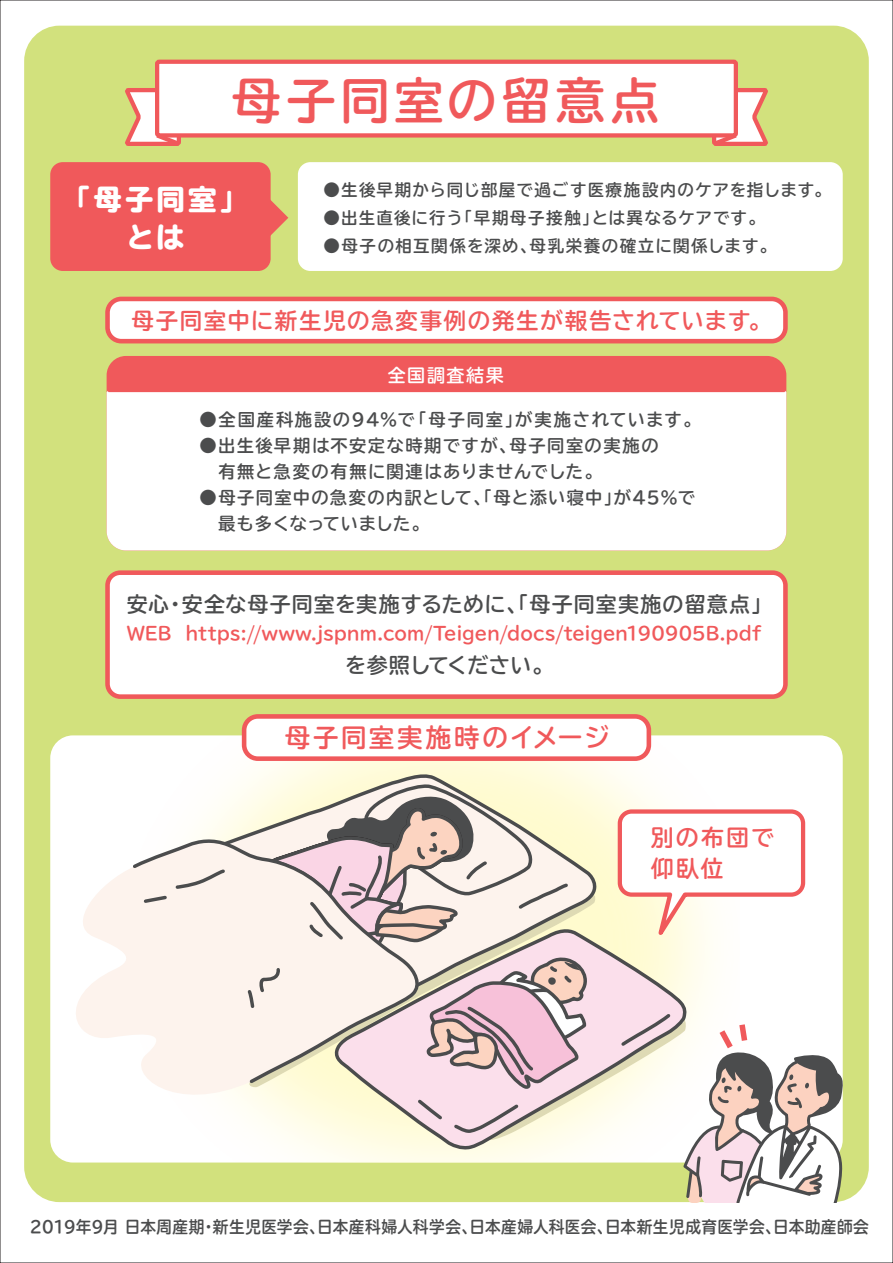
<style>
.page{position:relative;width:893px;height:1263px;background:#fff}
.page>*{position:absolute;margin:0;border:0;box-sizing:border-box;transform-origin:0 0}
.t1{font:700 49.5px "Tsutawaru R Go Std";letter-spacing:.09em;color:#f0595b}
.t2{font:800 28.5px/38px "Tsutawaru R Go Std";letter-spacing:.105em;color:#fff;text-align:center}
.t3{font:700 25.5px "Tsutawaru R Go Std";letter-spacing:.095em;color:#f0595b}
.t4{font:700 22.95px/31px "Tsutawaru R Go Std";letter-spacing:.095em;color:#f0595b}
.t5{font:700 22.5px "Tsutawaru R Go Std";letter-spacing:.065em;color:#f0595b}
.t6{font:700 21px "Tsutawaru R Go Std";letter-spacing:.045em;color:#4b4c4d}
.t7{font:700 21px "Tsutawaru R Go Std";color:#4b4c4d}
.t8{font:700 18px "Tsutawaru R Go Std";letter-spacing:-.01em;color:#f0595b}
.t9{font:700 18px "Tsutawaru R Go Std";letter-spacing:.085em;color:#fff}
.t10{font:700 17.25px/26px "Tsutawaru R Go Std";letter-spacing:.08em;color:#4b4c4d}
.t11{font:700 17.25px/26px "Tsutawaru R Go Std";letter-spacing:.055em;color:#4b4c4d}
.t12{font:700 17.25px "Tsutawaru R Go Std";letter-spacing:.1em;color:#4b4c4d}
.t13{font:700 16.5px "Tsutawaru R Go Std";letter-spacing:.02em;color:#4b4c4d;scale:.95 1}
.t14{font:700 16.5px "Tsutawaru R Go Std";letter-spacing:.065em;color:#4b4c4d}
.t15{font:700 16.5px "Tsutawaru R Go Std";letter-spacing:.09em;color:#4b4c4d}
</style>
<div class="page">
<div style="left:24px;top:26px;width:845px;height:1176px;background:#d2e17d;border-radius:35px"></div>
<div style="left:298px;top:162px;width:545px;height:109px;background:#fff;border-radius:12px"></div>
<div style="left:50px;top:162px;width:221px;height:109px;background:#f0595b;border-radius:12px"></div>
<div style="left:50px;top:735px;width:793px;height:427px;background:#fff;border-radius:23px"></div>
<svg style="left:187px;top:772px;width:416px;height:64px"></svg>
<svg style="left:76px;top:869px;width:169px;height:247px"></svg>
<svg style="left:130px;top:836px;width:115px;height:250px;background:#f9f0eb"></svg>
<svg style="left:142px;top:867px;width:85px;height:38px;background:#eee5e0"></svg>
<div style="left:108px;top:573px;width:677px;height:124px;background:#fff;border-radius:13px"></div>
<div style="left:105px;top:570px;width:683px;height:129px;border:5px solid #f0595b;border-radius:13px"></div>
<svg style="left:712px;top:88px;width:56px;height:58px;background:#f2c3b4"></svg>
<div style="left:157px;top:62px;width:579px;height:73px;background:#fff;border-radius:2px"></div>
<div style="left:155px;top:60px;width:583px;height:78px;border:4px solid #f0595b;border-radius:2px"></div>
<svg style="left:125px;top:86px;width:59px;height:60px"></svg>
<svg style="left:270px;top:197px;width:18px;height:42px"></svg>
<div style="left:244px;top:716px;width:405px;height:43px;background:#fff;border-radius:14px"></div>
<div style="left:242px;top:714px;width:409px;height:47px;border:5px solid #f0595b;border-radius:14px"></div>
<div style="left:108px;top:299px;width:677px;height:42px;background:#fff;border-radius:14px"></div>
<div style="left:105px;top:297px;width:683px;height:46px;border:5px solid #f0595b;border-radius:14px"></div>
<div style="left:108px;top:357px;width:677px;height:193px;background:#f0595b;border-radius:18px"></div>
<div style="left:106px;top:390px;width:681px;height:161px;background:#fff"></div>
<svg style="left:245px;top:782px;width:599px;height:420px"></svg>
<h1 class="t1" style="left:232px;top:60px;width:430px">母子同室の留意点</h1>
<h2 class="t2" style="left:62px;top:182px;width:187px">「母子同室」とは</h2>
<p class="t14" style="left:324px;top:176px;width:509px">●生後早期から同じ部屋で過ごす医療施設内のケアを指します。</p>
<p class="t14" style="left:324px;top:204px;width:443px">●出生直後に行う「早期母子接触」とは異なるケアです。</p>
<p class="t15" style="left:324px;top:232px;width:454px">●母子の相互関係を深め、母乳栄養の確立に関係します。</p>
<h3 class="t5" style="left:132px;top:302px;width:641px">母子同室中に新生児の急変事例の発生が報告されています。</h3>
<p class="t9" style="left:388px;top:361px;width:117px">全国調査結果</p>
<p class="t12" style="left:200px;top:406px;width:503px">●全国産科施設の94%で「母子同室」が実施されています。</p>
<p class="t10" style="left:200px;top:433px;width:461px">●出生後早期は不安定な時期ですが、母子同室の実施の　有無と急変の有無に関連はありませんでした。</p>
<p class="t11" style="left:200px;top:485px;width:516px">●母子同室中の急変の内訳として、「母と添い寝中」が45％で　　最も多くなっていました。</p>
<p class="t6" style="left:127px;top:587px;width:647px">安心・安全な母子同室を実施するために、「母子同室実施の留意点」</p>
<p class="t8" style="left:127px;top:618px;width:636px">WEB https://www.jspnm.com/Teigen/docs/teigen190905B.pdf</p>
<p class="t7" style="left:345px;top:648px;width:210px">を参照してください。</p>
<h3 class="t3" style="left:285px;top:717px;width:327px">母子同室実施時のイメージ</h3>
<h3 class="t4" style="left:651px;top:822px;width:125px">別の布団で仰臥位</h3>
<p class="t13" style="left:30px;top:1213px;width:885px">2019年9月 日本周産期・新生児医学会、日本産科婦人科学会、日本産婦人科医会、日本新生児成育医学会、日本助産師会</p>
</div>
